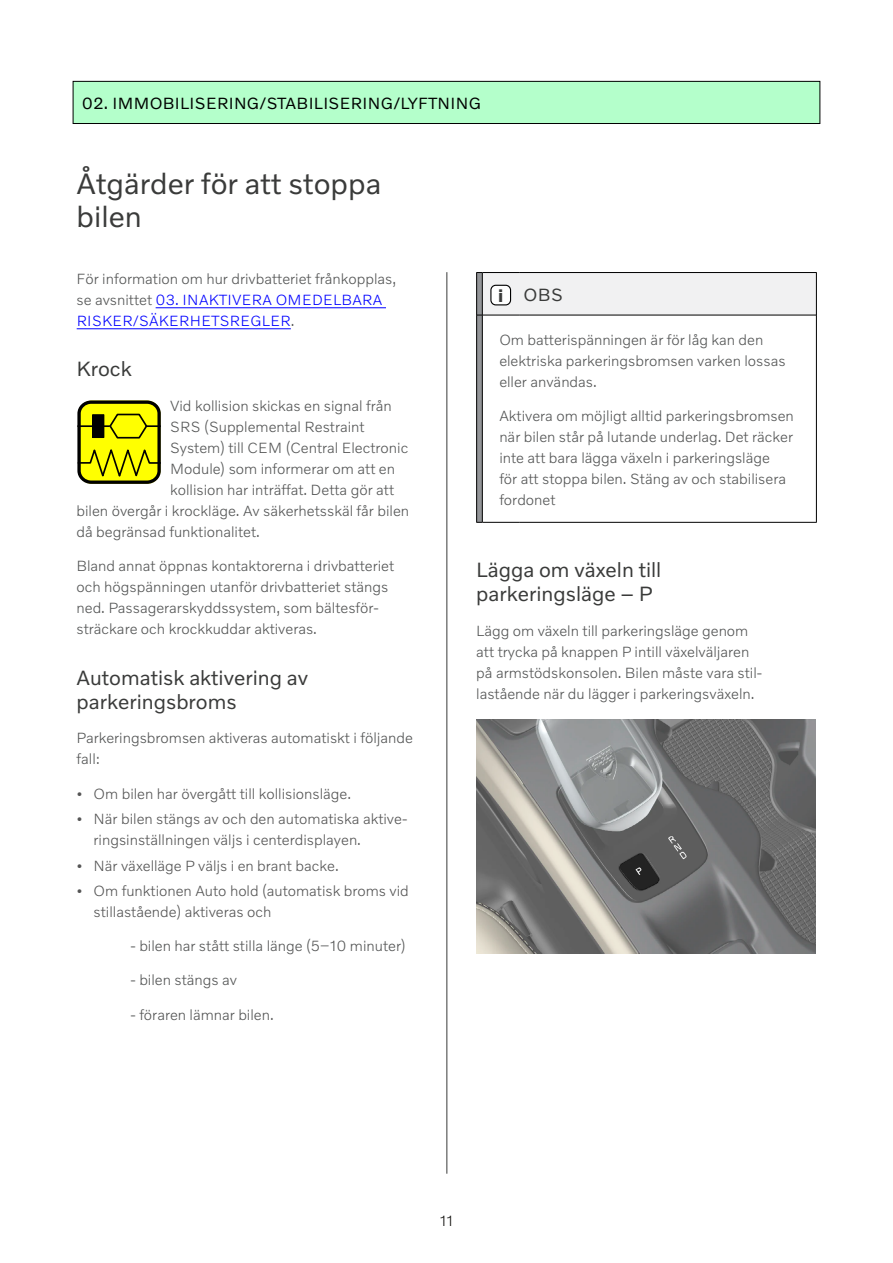
<style>
.page{position:relative;width:893px;height:1263px;background:#fff}
.page>*{position:absolute;margin:0;border:0;box-sizing:border-box;transform-origin:0 0}
.t1{font:30px/33px "Volvo Novum";color:#3a3b3a}
.t2{font:21px/24px "Volvo Novum";color:#3a3b3a}
.t3{font:18px "Volvo Novum";color:#3a3b3a}
.t4{font:16.5px "Volvo Novum";letter-spacing:.02em;color:#000}
.t5{font:300 15px/21px "Volvo Novum";color:#545555}
.t6{font:300 15px/21px "Volvo Novum";color:#555}
.t7{font:300 15px "Volvo Novum";color:#181715}
.s1{color:#00f}
.s2{font-weight:700}
</style>
<div class="page">
<div style="left:73px;top:81px;width:747px;height:42px;background:#b4ffcb"></div>
<div style="left:73px;top:81px;width:747px;height:43px;border:1px solid #000"></div>
<hr style="left:156px;top:307px;width:230px;height:1px;background:#00f">
<hr style="left:77px;top:328px;width:214px;height:1px;background:#00f">
<svg style="left:77px;top:400px;width:84px;height:84px;background:#c4c408"></svg>
<div style="left:93px;top:415px;width:11px;height:22px;background:#000"></div>
<div style="left:92px;top:414px;width:12px;height:24px;border:1px solid #000"></div>
<hr style="left:519px;top:272px;width:298px;height:1px;background:#000">
<hr style="left:816px;top:273px;width:1px;height:42px;background:#000">
<hr style="left:816px;top:315px;width:1px;height:207px;background:#000">
<hr style="left:519px;top:522px;width:298px;height:1px;background:#000">
<svg style="left:476px;top:272px;width:340px;height:251px"></svg>
<div style="left:491px;top:285px;width:20px;height:20px;background:#fff;border-radius:5px"></div>
<div style="left:490px;top:285px;width:21px;height:20px;border:1px solid #000;border-radius:5px"></div>
<img style="left:476px;top:719px;width:340px;height:235px">
<hr style="left:446px;top:272px;width:1px;height:902px;background:#3a3b3a">
<p class="t4" style="left:82px;top:93px;width:401px">02. IMMOBILISERING/STABILISERING/LYFTNING</p>
<h1 class="t1" style="left:77px;top:166px;width:306px">Åtgärder för att stoppa bilen</h1>
<p class="t5" style="left:77px;top:268px;width:321px">För information om hur drivbatteriet frånkopplas, se avsnittet <span class="s1">03. INAKTIVERA OMEDELBARA<br>RISKER/SÄKERHETSREGLER</span>.</p>
<h2 class="t2" style="left:77px;top:356px;width:57px">Krock</h2>
<p class="t5" style="left:170px;top:395px;width:223px">Vid kollision skickas en signal från</p>
<p class="t5" style="left:170px;top:416px;width:196px">SRS (Supplemental Restraint</p>
<p class="t5" style="left:170px;top:437px;width:240px">System) till CEM (Central Electronic</p>
<p class="t5" style="left:170px;top:458px;width:226px">Module) som informerar om att en</p>
<p class="t5" style="left:170px;top:479px;width:226px">kollision har inträffat. Detta gör att</p>
<p class="t5" style="left:77px;top:500px;width:334px">bilen övergår i krockläge. Av säkerhetsskäl får bilen</p>
<p class="t5" style="left:77px;top:521px;width:185px">då begränsad funktionalitet.</p>
<p class="t5" style="left:77px;top:555px;width:319px">Bland annat öppnas kontaktorerna i drivbatteriet och högspänningen utanför drivbatteriet stängs ned. Passagerarskyddssystem, som bältesför&shy;sträckare och krockkuddar aktiveras.</p>
<h2 class="t2" style="left:77px;top:665px;width:233px">Automatisk aktivering av parkeringsbroms</h2>
<p class="t5" style="left:77px;top:727px;width:338px">Parkeringsbromsen aktiveras automatiskt i följande fall:</p>
<p class="t6" style="left:77px;top:783px;width:276px">• Om bilen har övergått till kollisionsläge.</p>
<p class="t6" style="left:94px;top:808px;width:315px;text-indent:-17px">• När bilen stängs av och den automatiska aktive&shy;ringsinställningen väljs i centerdisplayen.</p>
<p class="t6" style="left:77px;top:854px;width:264px">• När växelläge P väljs i en brant backe.</p>
<p class="t6" style="left:94px;top:880px;width:317px;text-indent:-17px">• Om funktionen Auto hold (automatisk broms vid stillastående) aktiveras och</p>
<p class="t5" style="left:131px;top:934px;width:277px">- bilen har stått stilla länge (5–10 minuter)</p>
<p class="t5" style="left:131px;top:969px;width:108px">- bilen stängs av</p>
<p class="t5" style="left:131px;top:1003px;width:145px">- föraren lämnar bilen.</p>
<p class="t3" style="left:498px;top:284px;width:66px"><span class="s2">i</span> OBS</p>
<p class="t5" style="left:499px;top:328px;width:288px">Om batterispänningen är för låg kan den elektriska parkeringsbromsen varken lossas eller användas.</p>
<p class="t5" style="left:499px;top:405px;width:296px">Aktivera om möjligt alltid parkeringsbromsen när bilen står på lutande underlag. Det räcker inte att bara lägga växeln i parkeringsläge<br>för att stoppa bilen. Stäng av och stabilisera fordonet</p>
<h2 class="t2" style="left:476px;top:557px;width:187px">Lägga om växeln till parkeringsläge – P</h2>
<p class="t5" style="left:476px;top:620px;width:287px">Lägg om växeln till parkeringsläge genom att trycka på knappen P intill växelväljaren på armstödskonsolen. Bilen måste vara stil&shy;lastående när du lägger i parkeringsväxeln.</p>
<p class="t7" style="left:440px;top:1211px;width:15px">11</p>
</div>
